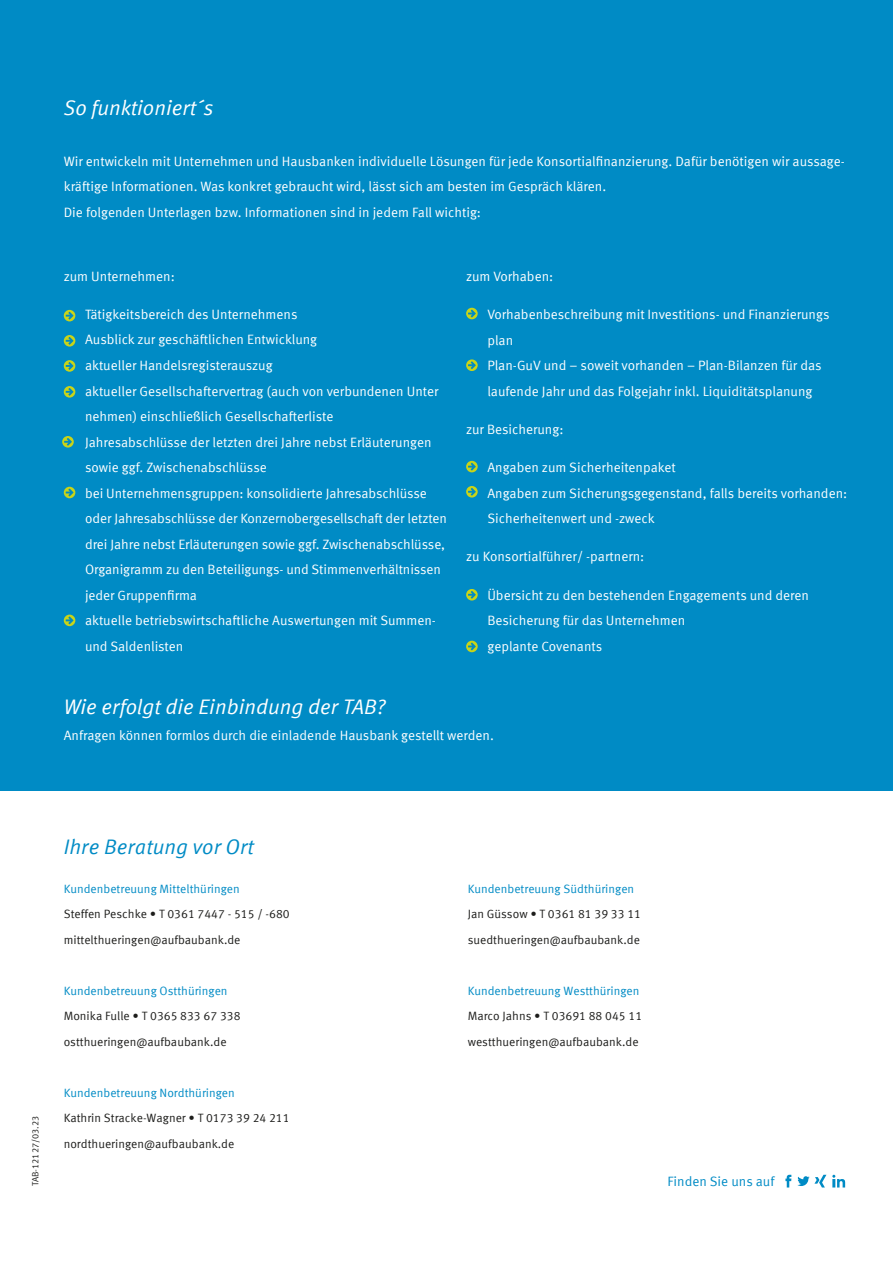
<style>
.page{position:relative;width:893px;height:1263px;background:#fff}
.page>*{position:absolute;margin:0;border:0;box-sizing:border-box;transform-origin:0 0}
.t1{font:21px "Meta Offc Norm Ita";color:#fff}
.t2{font:21px "Meta Offc Norm Ita";color:#008bc5}
.t3{font:13.5px/25.5px "Meta Offc Norm";color:#fff}
.t4{font:13.5px "Meta Offc Norm";color:#008bc5}
.t5{font:12px/25.5px "Meta Offc Norm";color:#1d1d1b}
.t6{font:12px "Meta Offc Norm";color:#008bc5}
.t7{font:9px "Meta Offc Norm";color:#1d1d1b}
</style>
<div class="page">
<div style="left:0;top:0;width:893px;height:791px;background:#008bc5"></div>
<svg style="left:64px;top:310px;width:11px;height:11px"></svg>
<svg style="left:64px;top:487px;width:11px;height:11px"></svg>
<svg style="left:64px;top:360px;width:11px;height:12px"></svg>
<svg style="left:62px;top:436px;width:12px;height:12px"></svg>
<svg style="left:466px;top:359px;width:12px;height:12px"></svg>
<svg style="left:64px;top:615px;width:11px;height:11px"></svg>
<svg style="left:64px;top:335px;width:11px;height:12px"></svg>
<svg style="left:64px;top:386px;width:11px;height:12px"></svg>
<svg style="left:466px;top:308px;width:12px;height:11px"></svg>
<svg style="left:466px;top:486px;width:12px;height:11px"></svg>
<svg style="left:466px;top:461px;width:12px;height:11px"></svg>
<svg style="left:466px;top:641px;width:12px;height:11px"></svg>
<svg style="left:466px;top:589px;width:12px;height:11px"></svg>
<svg style="left:785px;top:1175px;width:6px;height:12px"></svg>
<svg style="left:797px;top:1175px;width:29px;height:12px"></svg>
<svg style="left:832px;top:1175px;width:13px;height:12px"></svg>
<h1 class="t1" style="left:64px;top:95px;width:151px">So funktioniert´s</h1>
<p class="t3" style="left:64px;top:149px;width:783px">Wir entwickeln mit Unternehmen und Hausbanken individuelle Lösungen für jede Konsortialfinanzierung. Dafür benötigen wir aussage&shy;kräftige Informationen. Was konkret gebraucht wird, lässt sich am besten im Gespräch klären.<br>Die folgenden Unterlagen bzw. Informationen sind in jedem Fall wichtig:</p>
<p class="t3" style="left:64px;top:264px;width:113px">zum Unternehmen:</p>
<p class="t3" style="left:85px;top:302px;width:363px">Tätigkeitsbereich des Unternehmens<br>Ausblick zur geschäftlichen Entwicklung<br>aktueller Handelsregisterauszug<br>aktueller Gesellschaftervertrag (auch von verbundenen Unter nehmen) einschließlich Gesellschafterliste<br>Jahresabschlüsse der letzten drei Jahre nebst Erläuterungen sowie ggf. Zwischenabschlüsse<br>bei Unternehmensgruppen: konsolidierte Jahresabschlüsse oder Jahresabschlüsse der Konzernobergesellschaft der letzten drei Jahre nebst Erläuterungen sowie ggf. Zwischenabschlüsse, Organigramm zu den Beteiligungs- und Stimmenverhältnissen jeder Gruppenfirma<br>aktuelle betriebswirtschaftliche Auswertungen mit Summen&shy;und Saldenlisten</p>
<p class="t3" style="left:466px;top:264px;width:89px">zum Vorhaben:</p>
<p class="t3" style="left:487px;top:302px;width:344px">Vorhabenbeschreibung mit Investitions- und Finanzierungs plan<br>Plan-GuV und – soweit vorhanden – Plan-Bilanzen für das laufende Jahr und das Folgejahr inkl. Liquiditätsplanung</p>
<p class="t3" style="left:466px;top:417px;width:99px">zur Besicherung:</p>
<p class="t3" style="left:487px;top:455px;width:361px">Angaben zum Sicherheitenpaket<br>Angaben zum Sicherungsgegenstand, falls bereits vorhanden:<br>Sicherheitenwert und -zweck</p>
<p class="t3" style="left:466px;top:544px;width:180px">zu Konsortialführer/ -partnern:</p>
<p class="t3" style="left:487px;top:583px;width:323px">Übersicht zu den bestehenden Engagements und deren<br>Besicherung für das Unternehmen<br>geplante Covenants</p>
<h1 class="t1" style="left:64px;top:695px;width:324px">Wie erfolgt die Einbindung der TAB?</h1>
<p class="t3" style="left:64px;top:723px;width:432px">Anfragen können formlos durch die einladende Hausbank gestellt werden.</p>
<p class="t7" style="left:30px;top:1186px;width:72px;rotate:-90deg">TAB-12127/03.23</p>
<h1 class="t2" style="left:64px;top:835px;width:192px">Ihre Beratung vor Ort</h1>
<p class="t6" style="left:64px;top:881px;width:178px">Kundenbetreuung Mittelthüringen</p>
<p class="t5" style="left:64px;top:901px;width:227px">Steffen Peschke ∙ T 0361 7447 - 515 / -680 mittelthueringen@aufbaubank.de</p>
<p class="t6" style="left:64px;top:983px;width:165px">Kundenbetreuung Ostthüringen</p>
<p class="t5" style="left:64px;top:1003px;width:178px">Monika Fulle ∙ T 0365 833 67 338 ostthueringen@aufbaubank.de</p>
<p class="t6" style="left:64px;top:1085px;width:173px">Kundenbetreuung Nordthüringen</p>
<p class="t5" style="left:64px;top:1105px;width:227px">Kathrin Stracke-Wagner ∙ T 0173 39 24 211 nordthueringen@aufbaubank.de</p>
<p class="t6" style="left:468px;top:882px;width:168px">Kundenbetreuung Südthüringen</p>
<p class="t5" style="left:468px;top:902px;width:175px">Jan Güssow ∙ T 0361 81 39 33 11 suedthueringen@aufbaubank.de</p>
<p class="t6" style="left:468px;top:984px;width:173px">Kundenbetreuung Westthüringen</p>
<p class="t5" style="left:468px;top:1004px;width:176px">Marco Jahns ∙ T 03691 88 045 11 westthueringen@aufbaubank.de</p>
<p class="t4" style="left:668px;top:1174px;width:108px">Finden Sie uns auf</p>
</div>
